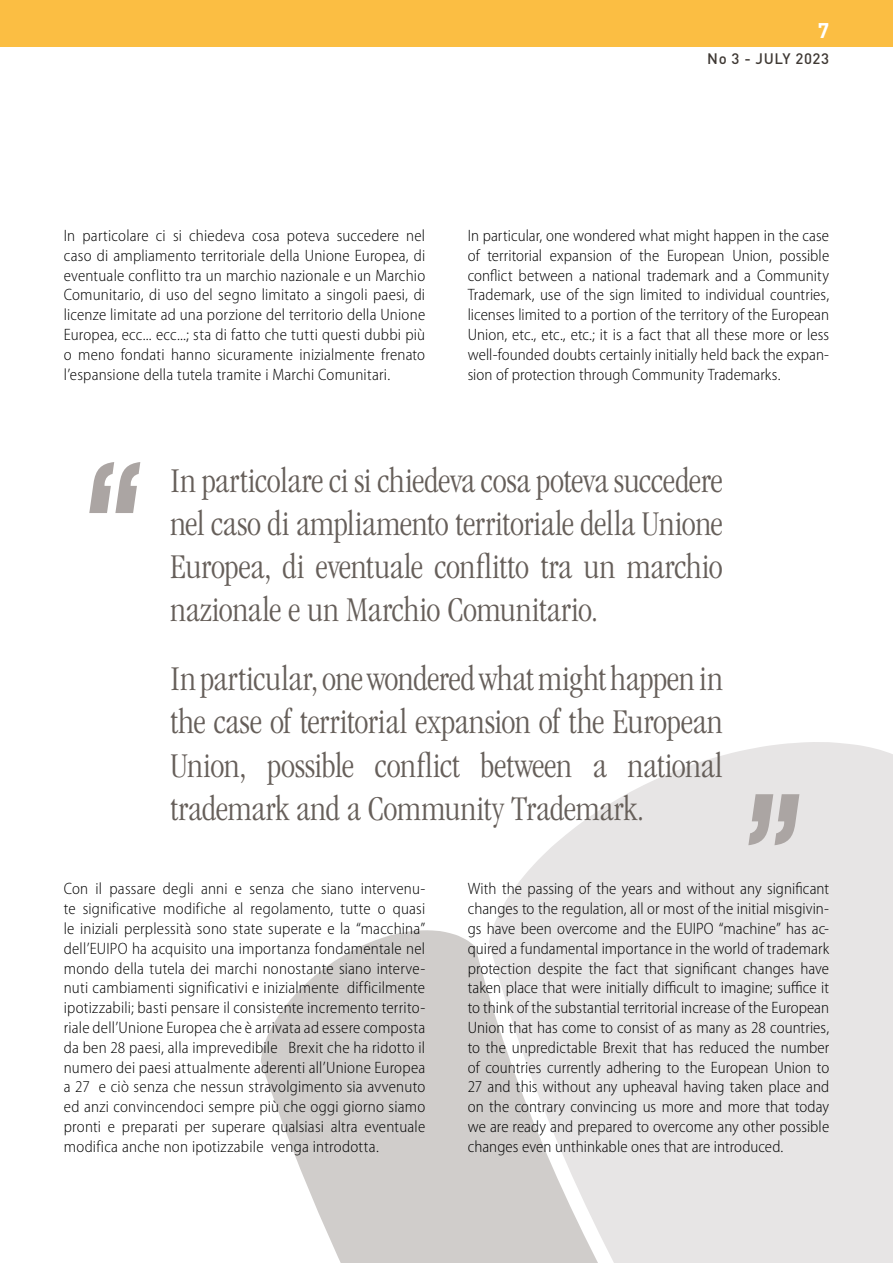
<style>
.page{position:relative;width:893px;height:1263px;background:#fff}
.page>*{position:absolute;margin:0;border:0;box-sizing:border-box;transform-origin:0 0}
.t1{font:300 condensed 36px/43.2px "ITC Garamond Std";letter-spacing:-.005em;color:#665f5a;text-align:justify}
.t2{font:700 21px "FFDIN Pro";color:#fff}
.t3{font:300 semi-condensed 16.5px/19.8px "Myriad Pro";letter-spacing:.01em;color:#000;text-align:justify}
.t4{font:500 15px "FFDIN Pro";letter-spacing:.04em;color:#3f3934}
</style>
<div class="page">
<svg style="left:261px;top:930px;width:228px;height:333px;fill:#d0cdcb"></svg>
<svg style="left:489px;top:742px;width:404px;height:521px;background:#e8e6e6"></svg>
<div style="left:0;top:0;width:893px;height:47px;background:#fbbe43"></div>
<svg style="left:89px;top:462px;width:51px;height:51px"></svg>
<svg style="left:748px;top:794px;width:51px;height:51px;background:#c3bfbd"></svg>
<p class="t2" style="left:818px;top:13px;width:13px">7</p>
<p class="t4" style="left:707px;top:46px;width:123px">No 3 - JULY 2023</p>
<p class="t3" style="left:64px;top:226px;width:363px">In particolare ci si chiedeva cosa poteva succedere nel caso di ampliamento territoriale della Unione Europea, di eventuale conflitto tra un marchio nazionale e un Marchio Comunitario, di uso del segno limitato a singoli paesi, di licenze limitate ad una porzione del territorio della Unione Europea, ecc... ecc...; sta di fatto che tutti questi dubbi più o meno fondati hanno sicuramente inizialmente frenato l’espansione della tutela tramite i Marchi Comunitari.</p>
<p class="t3" style="left:468px;top:226px;width:363px">In particular, one wondered what might happen in the case of territorial expansion of the European Union, possible conflict between a national trademark and a Community Trademark, use of the sign limited to individual countries, licenses limited to a portion of the territory of the European Union, etc., etc., etc.; it is a fact that all these more or less well-founded doubts certainly initially held back the expan&shy;sion of protection through Community Trademarks.</p>
<h1 class="t1" style="left:170px;top:459px;width:554px">In particolare ci si chiedeva cosa poteva succedere nel caso di ampliamento territoriale della Unione Europea, di eventuale conflitto tra un marchio nazionale e un Marchio Comunitario.</h1>
<h1 class="t1" style="left:170px;top:657px;width:554px">In particular, one wondered what might happen in the case of territorial expansion of the European Union, possible conflict between a national trademark and a Community Trademark.</h1>
<p class="t3" style="left:64px;top:879px;width:363px">Con il passare degli anni e senza che siano intervenu&shy;te significative modifiche al regolamento, tutte o quasi le iniziali perplessità sono state superate e la “macchina” dell’EUIPO ha acquisito una importanza fondamentale nel mondo della tutela dei marchi nonostante siano interve&shy;nuti cambiamenti significativi e inizialmente difficilmente ipotizzabili; basti pensare il consistente incremento territo&shy;riale dell’Unione Europea che è arrivata ad essere composta da ben 28 paesi, alla imprevedibile Brexit che ha ridotto il numero dei paesi attualmente aderenti all’Unione Europea a 27 e ciò senza che nessun stravolgimento sia avvenuto ed anzi convincendoci sempre più che oggi giorno siamo pronti e preparati per superare qualsiasi altra eventuale modifica anche non ipotizzabile venga introdotta.</p>
<p class="t3" style="left:468px;top:879px;width:363px">With the passing of the years and without any significant changes to the regulation, all or most of the initial misgivin&shy;gs have been overcome and the EUIPO “machine” has ac&shy;quired a fundamental importance in the world of trademark protection despite the fact that significant changes have taken place that were initially difficult to imagine; suffice it to think of the substantial territorial increase of the European Union that has come to consist of as many as 28 countries, to the unpredictable Brexit that has reduced the number of countries currently adhering to the European Union to 27 and this without any upheaval having taken place and on the contrary convincing us more and more that today we are ready and prepared to overcome any other possible changes even unthinkable ones that are introduced.</p>
</div>
